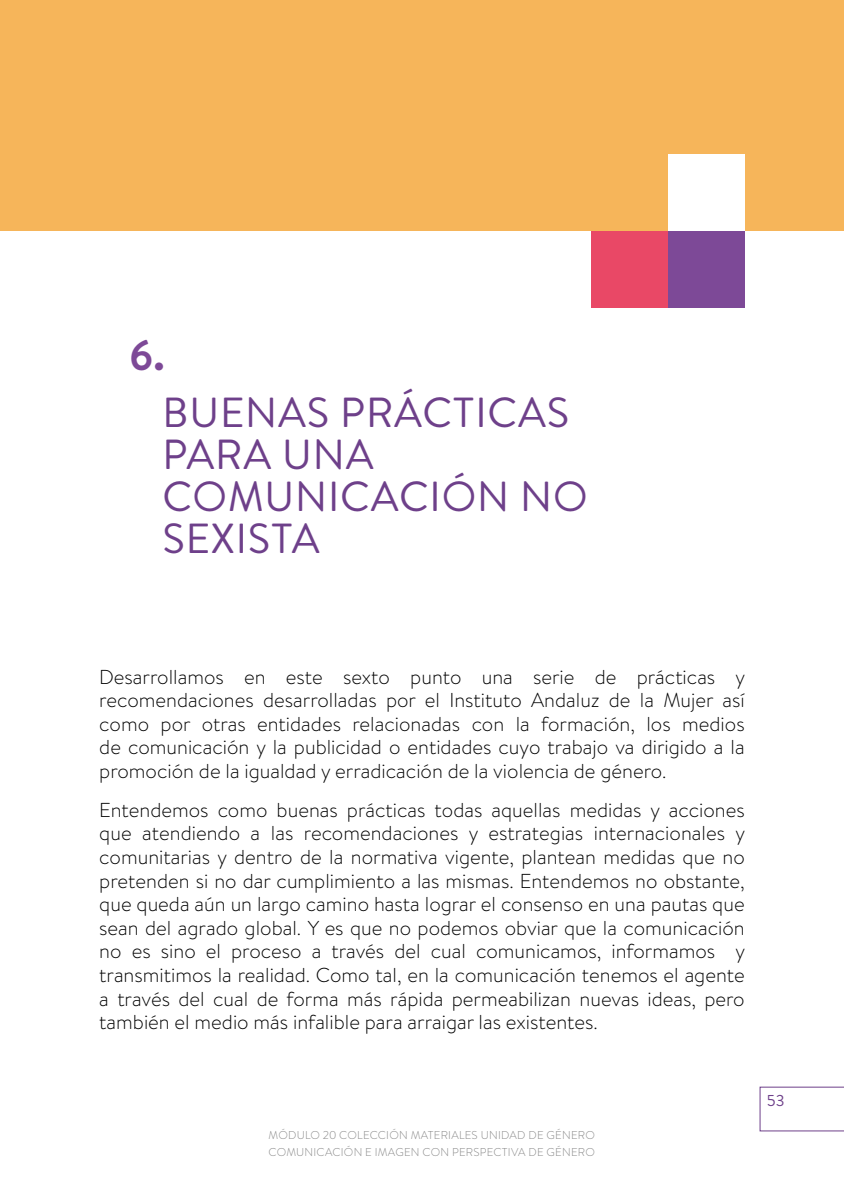
<style>
.page{position:relative;width:844px;height:1191px;background:#fff}
.page>*{position:absolute;margin:0;border:0;box-sizing:border-box;transform-origin:0 0}
.t1{font:42px/42px "Brandon Text";letter-spacing:.02em;color:#6e408a}
.t2{font:700 42px "Brandon Text";color:#7d4997}
.t3{font:300 20.12px/23.6px "Brandon Text";color:#000;text-align:justify}
.t4{font:15.75px "Brandon Text";color:#6e408a}
.t5{font:300 11.38px/16.6px "Brandon Text";letter-spacing:.02em;color:#878787}
</style>
<div class="page">
<div style="left:0;top:0;width:843px;height:231px;background:#f6b55a"></div>
<div style="left:667px;top:231px;width:77px;height:76px;background:#7d4997"></div>
<div style="left:667px;top:155px;width:77px;height:76px;background:#fff"></div>
<div style="left:590px;top:231px;width:77px;height:76px;background:#e94866"></div>
<svg style="left:759px;top:1086px;width:84px;height:45px"></svg>
<h1 class="t2" style="left:129px;top:326px;width:37px">6.</h1>
<h1 class="t1" style="left:162px;top:390px;width:426px">BUENAS PRÁCTICAS<br>PARA UNA<br>COMUNICACIÓN NO<br>SEXISTA</h1>
<p class="t3" style="left:99px;top:664px;width:647px">Desarrollamos en este sexto punto una serie de prácticas y recomendaciones desarrolladas por el Instituto Andaluz de la Mujer así como por otras entidades relacionadas con la formación, los medios de comunicación y la publicidad o entidades cuyo trabajo va dirigido a la promoción de la igualdad y erradicación de la violencia de género.</p>
<p class="t3" style="left:99px;top:797px;width:647px">Entendemos como buenas prácticas todas aquellas medidas y acciones que atendiendo a las recomendaciones y estrategias internacionales y comunitarias y dentro de la normativa vigente, plantean medidas que no pretenden si no dar cumplimiento a las mismas. Entendemos no obstante, que queda aún un largo camino hasta lograr el consenso en una pautas que sean del agrado global. Y es que no podemos obviar que la comunicación no es sino el proceso a través del cual comunicamos, informamos y transmitimos la realidad. Como tal, en la comunicación tenemos el agente a través del cual de forma más rápida permeabilizan nuevas ideas, pero también el medio más infalible para arraigar las existentes.</p>
<p class="t5" style="left:268px;top:1126px;width:328px">MÓDULO 20 COLECCIÓN MATERIALES UNIDAD DE GÉNERO<br>COMUNICACIÓN E IMAGEN CON PERSPECTIVA DE GÉNERO</p>
<p class="t4" style="left:766px;top:1089px;width:19px">53</p>
</div>
